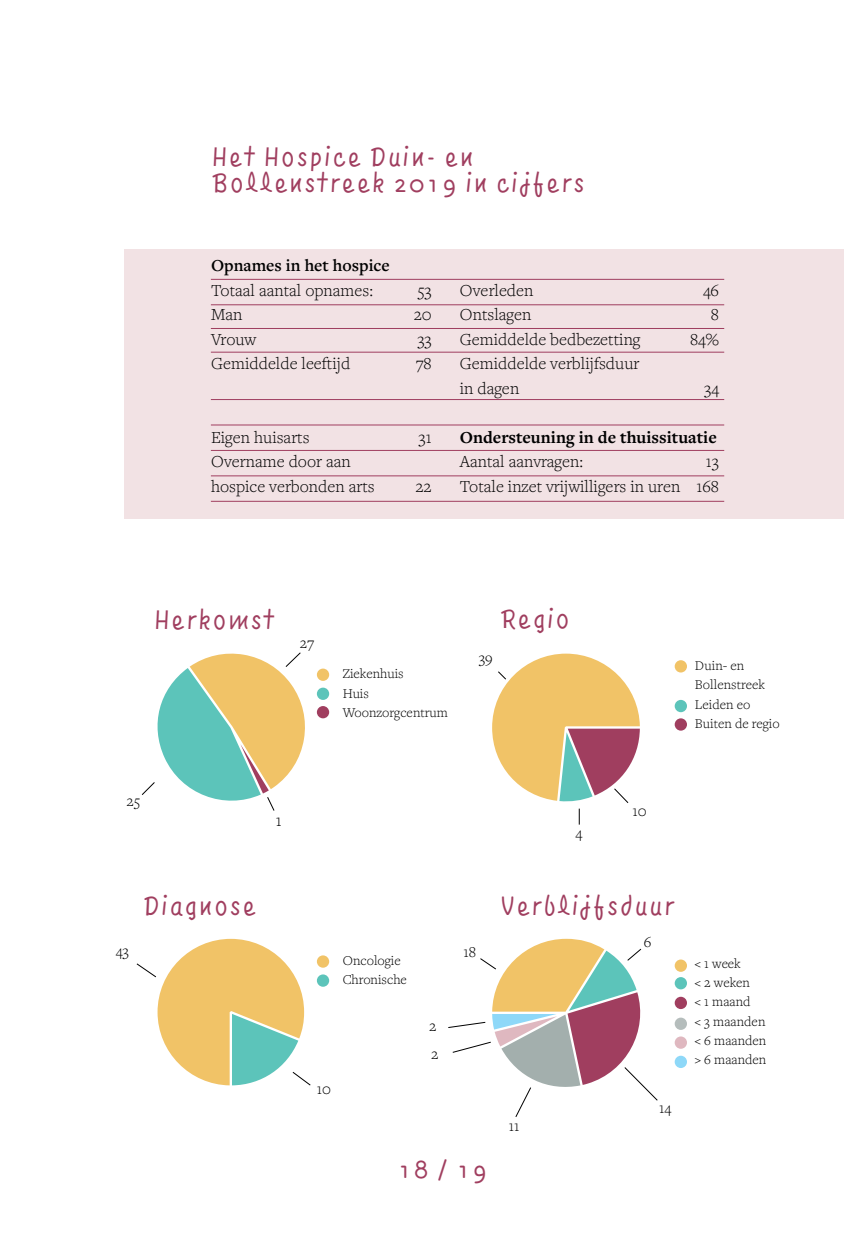
<style>
.page{position:relative;width:844px;height:1241px;background:#fff}
.page>*{position:absolute;margin:0;border:0;box-sizing:border-box;transform-origin:0 0}
.t1{font:28px/26.2px "Elliotts OT Venus Dioxide";letter-spacing:-.02em;color:#a03e5f}
.t2{font:300 17.5px/24.5px "Freight Text Pro";color:#000}
.t3{font:700 17.5px "Freight Text Pro";color:#000}
.t4{font:600 17.5px "Freight Text Pro";color:#000}
.t5{font:300 15.75px/28.5px "Freight Text Pro";color:#000}
.t6{font:300 14px/19.2px "Freight Text Pro";color:#000}
</style>
<div class="page">
<div style="left:124px;top:249px;width:719px;height:269px;background:#f2e2e4"></div>
<hr style="left:211px;top:304px;width:513px;height:1px;background:#a03e5f">
<hr style="left:211px;top:328px;width:513px;height:1px;background:#a03e5f">
<hr style="left:211px;top:352px;width:513px;height:1px;background:#a03e5f">
<hr style="left:211px;top:399px;width:513px;height:1px;background:#a03e5f">
<hr style="left:211px;top:424px;width:513px;height:1px;background:#a03e5f">
<hr style="left:211px;top:450px;width:513px;height:1px;background:#a03e5f">
<hr style="left:211px;top:475px;width:513px;height:1px;background:#a03e5f">
<hr style="left:211px;top:501px;width:513px;height:1px;background:#a03e5f">
<hr style="left:211px;top:279px;width:513px;height:1px;background:#a03e5f">
<div style="left:317px;top:955px;width:12px;height:12px;background:#f1c367;border-radius:50%"></div>
<div style="left:317px;top:974px;width:12px;height:12px;background:#5cc4ba;border-radius:50%"></div>
<div style="left:317px;top:668px;width:12px;height:12px;background:#f1c367;border-radius:50%"></div>
<div style="left:317px;top:687px;width:12px;height:12px;background:#5cc4ba;border-radius:50%"></div>
<div style="left:317px;top:706px;width:12px;height:12px;background:#a03e5f;border-radius:50%"></div>
<div style="left:674px;top:1055px;width:12px;height:12px;background:#8ed8f8;border-radius:50%"></div>
<div style="left:674px;top:959px;width:12px;height:12px;background:#f1c367;border-radius:50%"></div>
<svg style="left:674px;top:976px;width:12px;height:13px"></svg>
<div style="left:674px;top:996px;width:12px;height:12px;background:#a03e5f;border-radius:50%"></div>
<div style="left:674px;top:1017px;width:12px;height:12px;background:#b5bdbc;border-radius:50%"></div>
<div style="left:674px;top:1036px;width:12px;height:12px;background:#dfb8c0;border-radius:50%"></div>
<div style="left:674px;top:660px;width:12px;height:12px;background:#f1c367;border-radius:50%"></div>
<div style="left:674px;top:699px;width:12px;height:13px;background:#5cc4ba;border-radius:50%"></div>
<div style="left:674px;top:718px;width:12px;height:12px;background:#a03e5f;border-radius:50%"></div>
<svg style="left:141px;top:652px;width:164px;height:159px"></svg>
<svg style="left:492px;top:653px;width:147px;height:171px"></svg>
<svg style="left:136px;top:938px;width:175px;height:147px"></svg>
<svg style="left:448px;top:938px;width:209px;height:179px"></svg>
<h1 class="t1" style="left:211px;top:144px;width:376px">Het Hospice Duin- en<br>Bollenstreek 2019 in cijfers</h1>
<p class="t4" style="left:211px;top:254px;width:180px">Opnames in het hospice</p>
<p class="t2" style="left:211px;top:277px;width:163px">Totaal aantal opnames:</p>
<p class="t2" style="left:417px;top:277px;width:16px">53</p>
<p class="t2" style="left:459px;top:277px;width:75px">Overleden</p>
<p class="t2" style="left:703px;top:277px;width:17px">46</p>
<p class="t2" style="left:211px;top:302px;width:33px">Man</p>
<p class="t2" style="left:413px;top:302px;width:19px">20</p>
<p class="t2" style="left:459px;top:302px;width:73px">Ontslagen</p>
<p class="t2" style="left:710px;top:302px;width:10px">8</p>
<p class="t2" style="left:211px;top:326px;width:47px">Vrouw</p>
<p class="t2" style="left:417px;top:326px;width:16px">33</p>
<p class="t2" style="left:459px;top:326px;width:182px">Gemiddelde bedbezetting</p>
<p class="t2" style="left:690px;top:326px;width:30px">84%</p>
<p class="t2" style="left:211px;top:351px;width:141px">Gemiddelde leeftijd</p>
<p class="t2" style="left:415px;top:351px;width:17px">78</p>
<p class="t2" style="left:459px;top:351px;width:181px">Gemiddelde verblijfsduur in dagen</p>
<p class="t2" style="left:704px;top:375px;width:16px">34</p>
<p class="t2" style="left:211px;top:424px;width:100px">Eigen huisarts</p>
<p class="t2" style="left:418px;top:424px;width:15px">31</p>
<p class="t3" style="left:459px;top:425px;width:259px">Ondersteuning in de thuissituatie</p>
<p class="t2" style="left:211px;top:449px;width:141px">Overname door aan</p>
<p class="t2" style="left:459px;top:449px;width:125px">Aantal aanvragen:</p>
<p class="t2" style="left:705px;top:449px;width:15px">13</p>
<p class="t2" style="left:211px;top:473px;width:165px">hospice verbonden arts</p>
<p class="t2" style="left:415px;top:473px;width:18px">22</p>
<p class="t2" style="left:459px;top:473px;width:260px">Totale inzet vrijwilligers in uren 168</p>
<h1 class="t1" style="left:153px;top:607px;width:124px">Herkomst</h1>
<p class="t5" style="left:300px;top:628px;width:16px">27</p>
<p class="t6" style="left:342px;top:663px;width:107px">Ziekenhuis<br>Huis<br>Woonzorgcentrum</p>
<h1 class="t1" style="left:499px;top:606px;width:73px">Regio</h1>
<p class="t5" style="left:478px;top:643px;width:15px">39</p>
<p class="t6" style="left:694px;top:655px;width:86px">Duin- en<br>Bollenstreek<br>Leiden eo<br>Buiten de regio</p>
<p class="t5" style="left:127px;top:786px;width:15px">25</p>
<p class="t2" style="left:276px;top:807px;width:7px">1</p>
<p class="t5" style="left:575px;top:818px;width:8px">4</p>
<p class="t5" style="left:632px;top:796px;width:16px">10</p>
<p class="t5" style="left:116px;top:935px;width:15px">43</p>
<h1 class="t1" style="left:142px;top:893px;width:117px">Diagnose</h1>
<h1 class="t1" style="left:499px;top:893px;width:177px">Verblijfsduur</h1>
<p class="t6" style="left:342px;top:950px;width:66px">Oncologie<br>Chronische</p>
<p class="t5" style="left:643px;top:926px;width:9px">6</p>
<p class="t5" style="left:463px;top:936px;width:14px">18</p>
<p class="t5" style="left:317px;top:1073px;width:16px">10</p>
<p class="t5" style="left:429px;top:1010px;width:11px">2<br>2</p>
<h1 class="t1" style="left:396px;top:1156px;width:93px">18 / 19</h1>
<p class="t5" style="left:508px;top:1110px;width:12px">11</p>
<p class="t5" style="left:659px;top:1092px;width:14px">14</p>
<p class="t6" style="left:694px;top:953px;width:73px">&lt; 1 week<br>&lt; 2 weken<br>&lt; 1 maand<br>&lt; 3 maanden &lt; 6 maanden &gt; 6 maanden</p>
</div>
